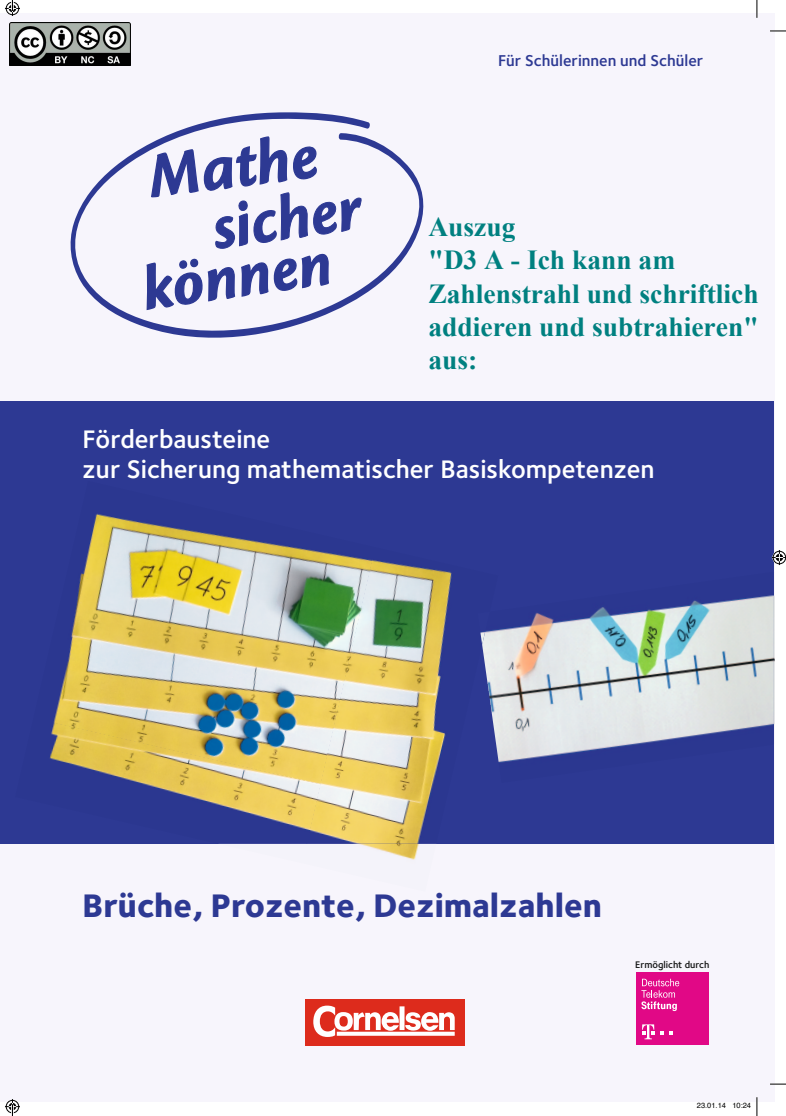
<style>
.page{position:relative;width:786px;height:1116px;background:#fff}
.page>*{position:absolute;margin:0;border:0;box-sizing:border-box;transform-origin:0 0}
.t1{font:800 33.75px "Foundry Sterling";color:#2d3993}
.t2{font:700 27.5px/33px "Times New Roman";color:#008080}
.t3{font:600 26.25px/30px "Foundry Sterling";color:#fff}
.t4{font:600 16.25px "Foundry Sterling";color:#2d3993}
.t5{font:600 9.88px "Foundry Sterling";color:#151616}
.t6{font:7.5px "Helvetica";color:#000}
</style>
<div class="page">
<div style="left:0;top:13px;width:774px;height:1088px;background:#f7f5fc"></div>
<div style="left:0;top:401px;width:774px;height:442px;background:#2d3993"></div>
<svg style="left:70px;top:120px;width:354px;height:208px"></svg>
<svg style="left:150px;top:120px;width:64px;height:134px"></svg>
<svg style="left:152px;top:137px;width:62px;height:111px"></svg>
<svg style="left:214px;top:112px;width:148px;height:172px"></svg>
<svg style="left:146px;top:254px;width:184px;height:84px"></svg>
<img style="left:218px;top:843px;width:218px;height:17px">
<img style="left:55px;top:514px;width:251px;height:203px">
<img style="left:306px;top:549px;width:146px;height:294px">
<img style="left:50px;top:717px;width:271px;height:126px">
<img style="left:774px;top:571px;width:1px;height:173px">
<img style="left:482px;top:595px;width:292px;height:168px">
<img style="left:480px;top:611px;width:10px;height:33px">
<div style="left:305px;top:998px;width:159px;height:47px;background:#dd2b1c"></div>
<svg style="left:313px;top:1005px;width:141px;height:31px"></svg>
<div style="left:636px;top:972px;width:72px;height:73px;background:#e10886"></div>
<svg style="left:642px;top:1024px;width:12px;height:15px"></svg>
<svg style="left:641px;top:978px;width:38px;height:32px"></svg>
<svg style="left:770px;top:30px;width:16px;height:2px"></svg>
<svg style="left:770px;top:1083px;width:16px;height:1px"></svg>
<svg style="left:756px;top:0;width:1px;height:18px"></svg>
<svg style="left:772px;top:550px;width:14px;height:15px"></svg>
<svg style="left:756px;top:1097px;width:1px;height:18px"></svg>
<svg style="left:5px;top:0;width:15px;height:16px"></svg>
<svg style="left:5px;top:1099px;width:15px;height:16px"></svg>
<img style="left:9px;top:23px;width:121px;height:42px">
<p class="t4" style="left:498px;top:51px;width:207px">Für Schülerinnen und Schüler</p>
<p class="t2" style="left:428px;top:210px;width:332px">Auszug<br>"D3 A - Ich kann am<br>Zahlenstrahl und schriftlich addieren und subtrahieren" aus:</p>
<p class="t3" style="left:83px;top:424px;width:573px">Förderbausteine<br>zur Sicherung mathematischer Basiskompetenzen</p>
<p class="t1" style="left:83px;top:884px;width:520px">Brüche, Prozente, Dezimalzahlen</p>
<p class="t5" style="left:635px;top:958px;width:76px">Ermöglicht durch</p>
<p class="t6" style="left:697px;top:1102px;width:56px">23.01.14 10:24</p>
</div>
